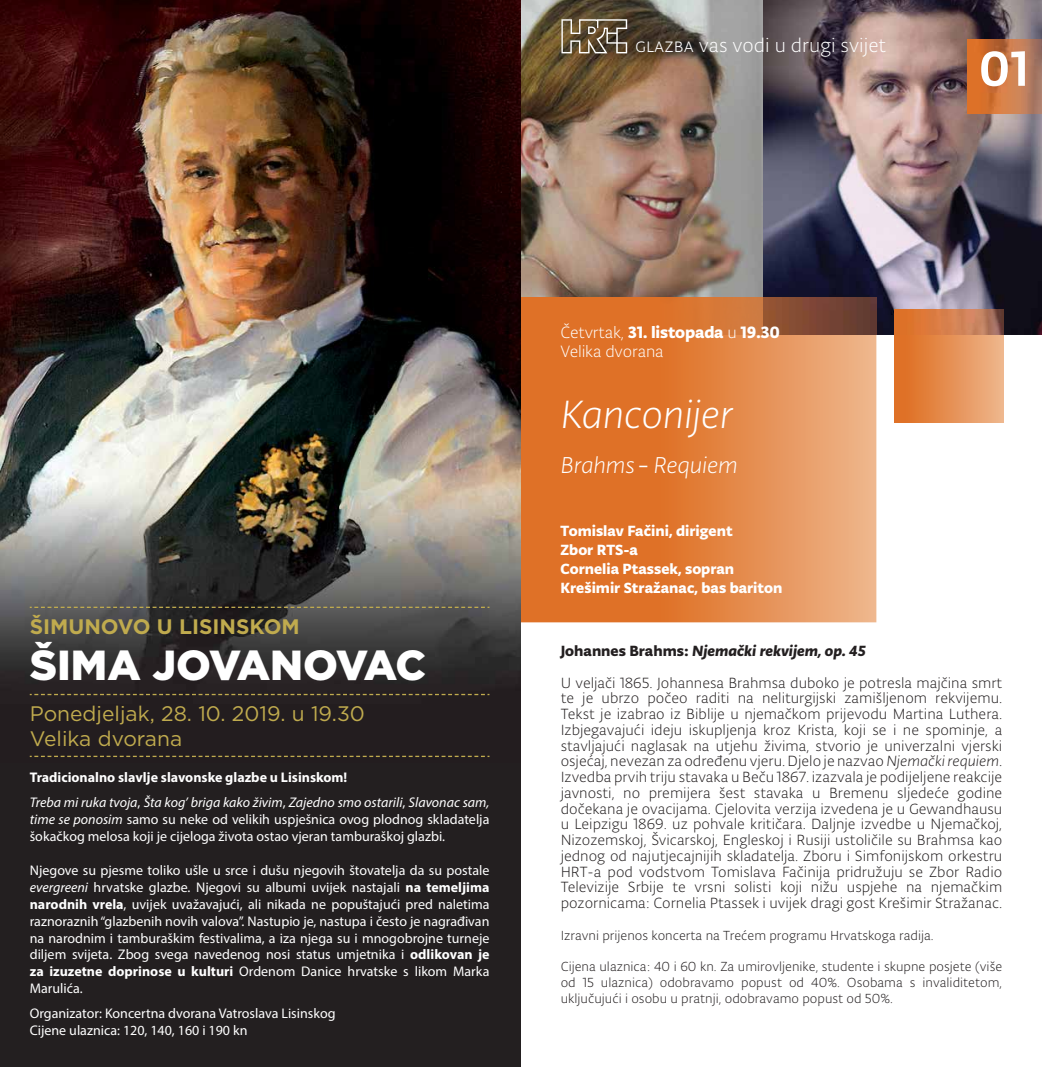
<style>
.page{position:relative;width:1042px;height:1067px;background:#fff}
.page>*{position:absolute;margin:0;border:0;box-sizing:border-box;transform-origin:0 0}
.t1{font:500 52.5px "Typonine Sans Pro";color:#fff}
.t2{font:900 42px "Gotham";color:#fff}
.t3{font:italic 300 42px "Typonine Sans Pro";letter-spacing:-.01em;color:#fff}
.t4{font:italic 300 24.5px "Typonine Sans Pro";letter-spacing:-.01em;color:#fff}
.t5{font:21px/25.2px "Gotham";color:#c0ab4e}
.t6{font:300 21px "Typonine Sans Pro";color:#fff}
.t7{font:700 21px "Gotham";color:#c0ab4e}
.t8{font:300 17.5px/18.9px "Typonine Sans Pro";letter-spacing:-.01em;color:#fff}
.t9{font:300 15.75px/15.8px "Typonine Sans Pro";color:#231f20}
.t10{font:700 15.75px/18.9px "Typonine Sans Pro";color:#fff}
.t11{font:14px/16.8px "Myriad Pro";color:#fff}
.t12{font:300 14px/15.8px "Typonine Sans Pro";color:#231f20;text-align:justify}
.t13{font:italic 14px/25.6px "Myriad Pro";color:#fff}
.s1{font-weight:700;font-style:normal}
.s2{font-style:normal}
.s3{font-style:italic}
.s4{font-weight:700}
.s5{font-weight:700;font-style:italic}
</style>
<div class="page">
<div style="left:0;top:0;width:521px;height:1067px;background:#231f20"></div>
<img style="left:0;top:0;width:521px;height:757px">
<svg style="left:30px;top:606px;width:459px;height:2px"></svg>
<svg style="left:30px;top:694px;width:459px;height:1px"></svg>
<svg style="left:30px;top:755px;width:459px;height:2px"></svg>
<img style="left:763px;top:0;width:279px;height:335px">
<img style="left:521px;top:0;width:242px;height:297px">
<svg style="left:521px;top:335px;width:355px;height:287px;background:#e38544"></svg>
<img style="left:521px;top:297px;width:355px;height:38px">
<img style="left:967px;top:39px;width:75px;height:75px">
<div style="left:894px;top:335px;width:110px;height:87px;background:linear-gradient(to right,#dd6a1b,#eeb58b)"></div>
<img style="left:894px;top:309px;width:110px;height:26px">
<svg style="left:561px;top:19px;width:66px;height:34px;background:#7d6f59"></svg>
<h3 class="t6" style="left:635px;top:33px;width:253px">glazba vas vodi u drugi svijet</h3>
<h1 class="t1" style="left:978px;top:37px;width:52px">01</h1>
<h3 class="t7" style="left:30px;top:612px;width:272px">ŠIMUNOVO U LISINSKOM</h3>
<h2 class="t2" style="left:30px;top:636px;width:398px">ŠIMA JOVANOVAC</h2>
<h3 class="t5" style="left:30px;top:700px;width:337px">Ponedjeljak, 28. 10. 2019. u 19.30<br>Velika dvorana</h3>
<p class="t13" style="left:30px;top:764px;width:461px"><span class="s1">Tradicionalno slavlje slavonske glazbe u Lisinskom!<br></span>Treba mi ruka tvoja<span class="s2">,</span> Šta kog’ briga kako živim<span class="s2">,</span> Zajedno smo ostarili<span class="s2">,</span> Slavonac sam,</p>
<p class="t11" style="left:30px;top:810px;width:461px"><span class="s3">time se ponosim</span> samo su neke od velikih uspješnica ovog plodnog skladatelja šokačkog melosa koji je cijeloga života ostao vjeran tamburaškoj glazbi.</p>
<p class="t11" style="left:30px;top:862px;width:461px;text-align:justify">Njegove su pjesme toliko ušle u srce i dušu njegovih štovatelja da su postale <span class="s3">evergreeni</span> hrvatske glazbe. Njegovi su albumi uvijek nastajali <span class="s4">na temeljima narodnih vrela</span>, uvijek uvažavajući, ali nikada ne popuštajući pred naletima raznoraznih “glazbenih novih valova”. Nastupio je, nastupa i često je nagrađivan na narodnim i tamburaškim festivalima, a iza njega su i mnogobrojne turneje diljem svijeta. Zbog svega navedenog nosi status umjetnika i <span class="s4">odlikovan je za izuzetne doprinose u kulturi</span> Ordenom Danice hrvatske s likom Marka Marulića.</p>
<p class="t11" style="left:30px;top:1005px;width:307px">Organizator: Koncertna dvorana Vatroslava Lisinskog<br>Cijene ulaznica: 120, 140, 160 i 190 kn</p>
<p class="t8" style="left:560px;top:322px;width:221px">Četvrtak, <span class="s4">31. listopada</span> u <span class="s4">19.30<br></span>Velika dvorana</p>
<h2 class="t3" style="left:560px;top:389px;width:174px">Kanconijer</h2>
<h3 class="t4" style="left:560px;top:451px;width:179px">Brahms ‒ Requiem</h3>
<p class="t10" style="left:560px;top:521px;width:223px">Tomislav Fačini, dirigent<br>Zbor RTS-a<br>Cornelia Ptassek, sopran<br>Krešimir Stražanac, bas bariton</p>
<p class="t9" style="left:561px;top:635px;width:443px;line-height:31.5px"><span class="s4">Johannes Brahms:</span> <span class="s5">Njemački rekvijem, op. 45<br></span>U veljači 1865. Johannesa Brahmsa duboko je potresla majčina smrt</p>
<p class="t9" style="left:561px;top:690px;width:443px;text-align:justify">te je ubrzo počeo raditi na neliturgijski zamišljenom rekvijemu.<br>Tekst je izabrao iz Biblije u njemačkom prijevodu Martina Luthera.<br>Izbjegavajući ideju iskupljenja kroz Krista, koji se i ne spominje, a stavljajući naglasak na utjehu živima, stvorio je univerzalni vjerski osjećaj, nevezan za određenu vjeru. Djelo je nazvao <span class="s3">Njemački requiem</span>.<br>Izvedba prvih triju stavaka u Beču 1867. izazvala je podijeljene reakcije javnosti, no premijera šest stavaka u Bremenu sljedeće godine dočekana je ovacijama. Cjelovita verzija izvedena je u Gewandhausu u Leipzigu 1869. uz pohvale kritičara. Daljnje izvedbe u Njemačkoj, Nizozemskoj, Švicarskoj, Engleskoj i Rusiji ustoličile su Brahmsa kao jednog od najutjecajnijih skladatelja. Zboru i Simfonijskom orkestru HRT-a pod vodstvom Tomislava Fačinija pridružuju se Zbor Radio Televizije Srbije te vrsni solisti koji nižu uspjehe na njemačkim pozornicama: Cornelia Ptassek i uvijek dragi gost Krešimir Stražanac.</p>
<p class="t12" style="left:561px;top:927px;width:374px">Izravni prijenos koncerta na Trećem programu Hrvatskoga radija.</p>
<p class="t12" style="left:561px;top:958px;width:443px">Cijena ulaznica: 40 i 60 kn. Za umirovljenike, studente i skupne posjete (više od 15 ulaznica) odobravamo popust od 40%. Osobama s invaliditetom, uključujući i osobu u pratnji, odobravamo popust od 50%.</p>
</div>
